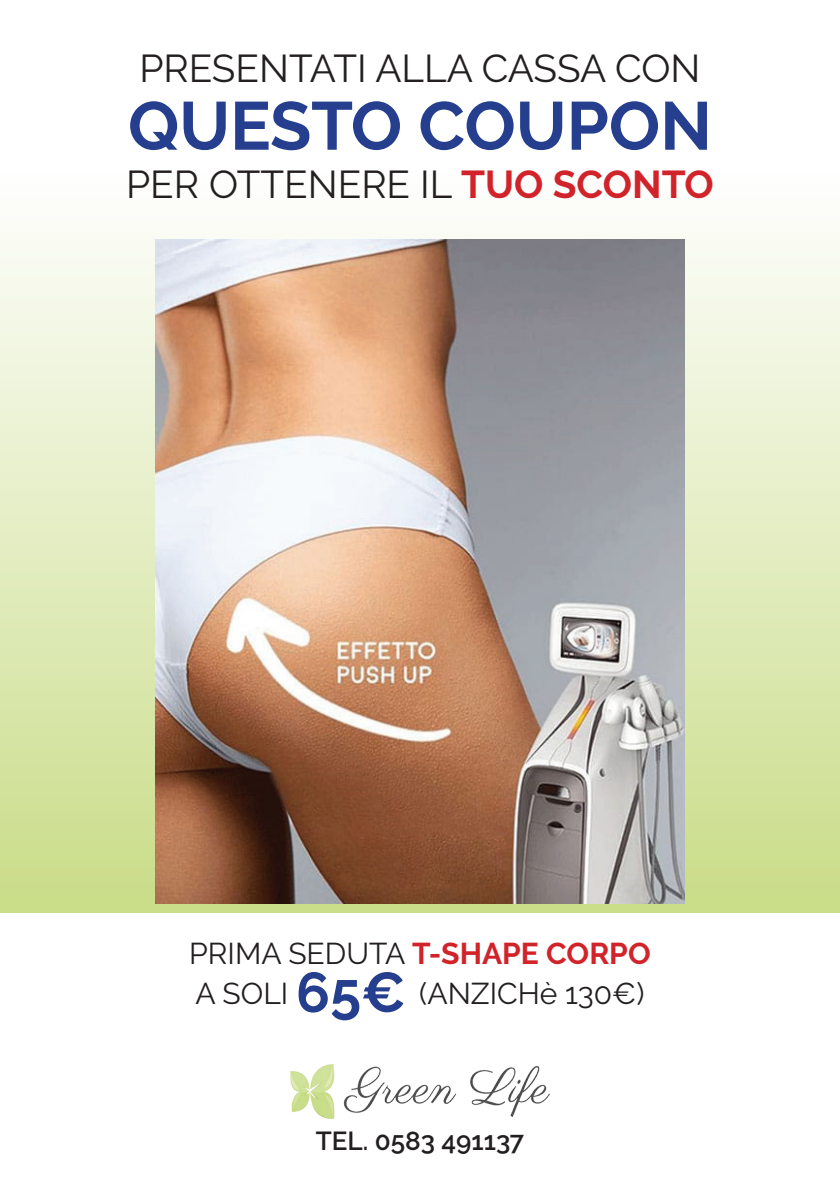
<style>
.page{position:relative;width:840px;height:1191px;background:#fff}
.page>*{position:absolute;margin:0;border:0;box-sizing:border-box;transform-origin:0 0}
.t1{font:700 67.8px "Raleway";color:#253f8e}
.t2{font:38.8px "Raleway";color:#231f20}
.t3{font:30px/40px "Raleway";color:#231f20}
.t4{font:600 26px "Raleway";color:#231f20}
.s1{font-weight:700;color:#d1232a}
.s2{font-weight:700;font-size:56px;color:#253f8e}
</style>
<div class="page">
<div style="left:0;top:175px;width:839px;height:729px;background:linear-gradient(to bottom,#fefefd,#c9dc89)"></div>
<img style="left:155px;top:239px;width:529px;height:665px">
<div style="left:0;top:904px;width:839px;height:8px;background:#cadd89"></div>
<img style="left:290px;top:1064px;width:259px;height:55px">
<p class="t2" style="left:139px;top:46px;width:562px">PRESENTATI ALLA CASSA CON</p>
<h1 class="t1" style="left:128px;top:87px;width:585px">QUESTO COUPON</h1>
<p class="t2" style="left:126px;top:162px;width:589px">PER OTTENERE IL <span class="s1">TUO SCONTO</span></p>
<p class="t3" style="left:189px;top:933px;width:462px">PRIMA SEDUTA <span class="s1">T-SHAPE CORPO<br></span>A SOLI <span class="s2">65€</span> (ANZICHè 130€)</p>
<p class="t4" style="left:316px;top:1125px;width:209px">TEL. 0583 491137</p>
</div>
